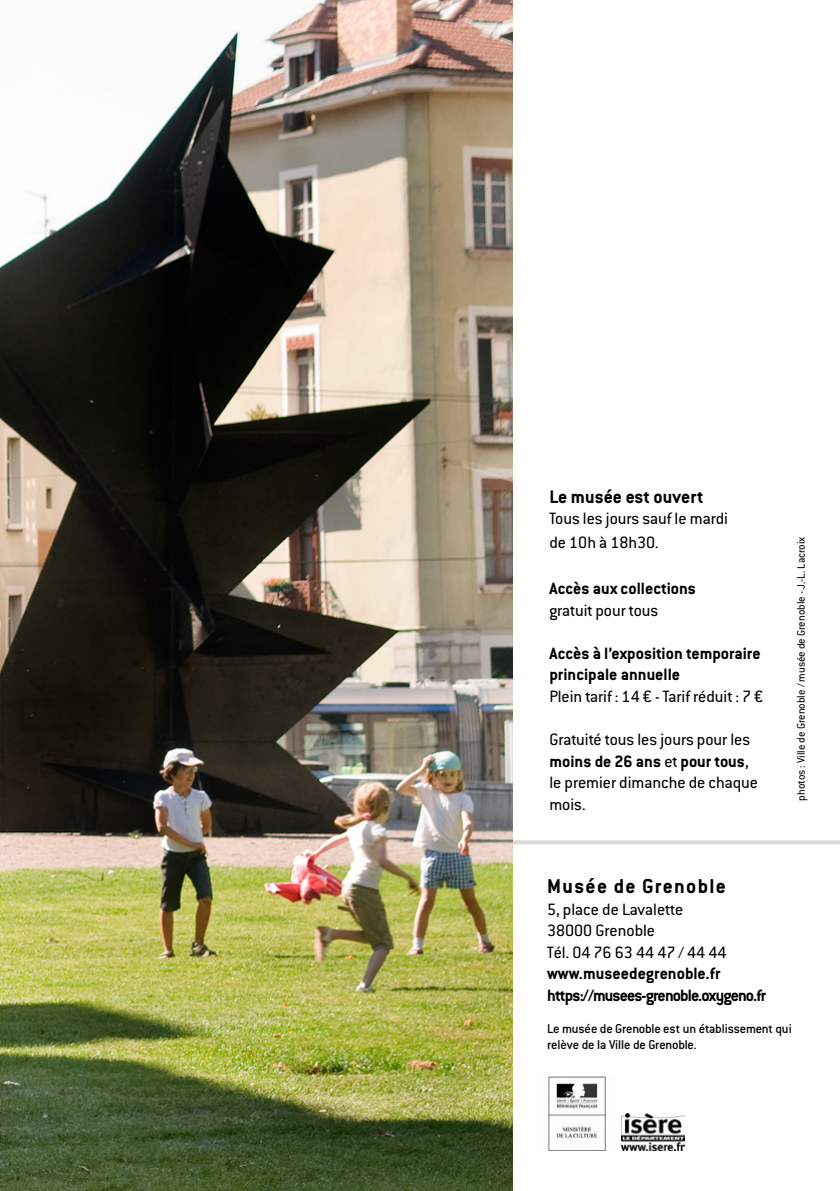
<style>
.page{position:relative;width:840px;height:1191px;background:#fff}
.page>*{position:absolute;margin:0;border:0;box-sizing:border-box;transform-origin:0 0}
.t1{font:700 22px "Conduit ITC Std";letter-spacing:.06em;color:#000}
.t2{font:700 20px "Conduit ITC Std";color:#000}
.t3{font:18px/21.6px "Conduit ITC Std";color:#000}
.t4{font:700 18px/21.6px "Conduit ITC Std";color:#000}
.t5{font:700 18px/21.6px "Conduit ITC Std";letter-spacing:-.05em;color:#000}
.t6{font:500 14px/16px "Conduit ITC Std";letter-spacing:-.015em;color:#000}
.t7{font:12px "Conduit ITC Std";color:#000}
.s1{font-weight:700}
</style>
<div class="page">
<svg style="left:512px;top:840px;width:327px;height:4px"></svg>
<img style="left:0;top:0;width:512px;height:1191px">
<img style="left:621px;top:1113px;width:63px;height:37px">
<img style="left:548px;top:1076px;width:58px;height:74px">
<p class="t2" style="left:549px;top:484px;width:156px">Le musée est ouvert</p>
<p class="t3" style="left:549px;top:506px;width:180px;line-height:24px">Tous les jours sauf le mardi de 10h à 18h30.</p>
<p class="t4" style="left:549px;top:577px;width:148px">Accès aux collections</p>
<p class="t3" style="left:549px;top:598px;width:110px">gratuit pour tous</p>
<p class="t4" style="left:549px;top:642px;width:213px">Accès à l’exposition temporaire principale annuelle</p>
<p class="t3" style="left:549px;top:685px;width:215px">Plein tarif : 14 € - Tarif réduit : 7 €</p>
<p class="t3" style="left:549px;top:728px;width:210px">Gratuité tous les jours pour les <span class="s1">moins de 26 ans</span> et <span class="s1">pour tous</span>, le premier dimanche de chaque mois.</p>
<p class="t7" style="left:793px;top:800px;width:265px;rotate:-90deg">photos : Ville de Grenoble / musée de Grenoble - J.-L. Lacroix</p>
<p class="t1" style="left:547px;top:872px;width:180px">Musée de Grenoble</p>
<p class="t3" style="left:547px;top:897px;width:181px">5, place de Lavalette<br>38000 Grenoble<br>Tél. 04 76 63 44 47 / 44 44</p>
<p class="t5" style="left:547px;top:962px;width:220px">www.museedegrenoble.fr https://musees-grenoble.oxygeno.fr</p>
<p class="t6" style="left:547px;top:1020px;width:246px">Le musée de Grenoble est un établissement qui relève de la Ville de Grenoble.</p>
</div>
